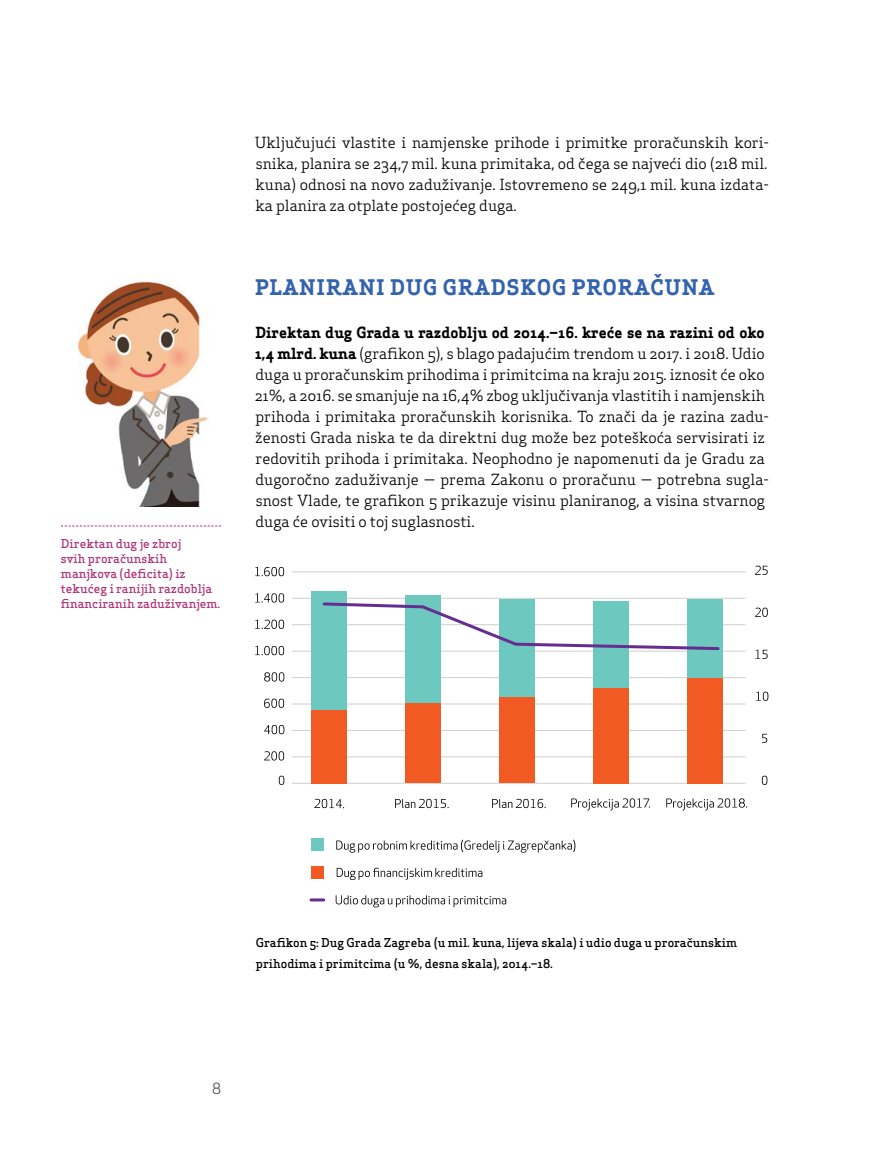
<style>
.page{position:relative;width:893px;height:1170px;background:#fff}
.page>*{position:absolute;margin:0;border:0;box-sizing:border-box;transform-origin:0 0}
.t1{font:700 21px "Apex Serif";letter-spacing:.05em;color:#3363af}
.t2{font:15px/21px "Apex Serif";color:#000;text-align:justify}
.t3{font:15px "Apex Serif";color:#58595b}
.t4{font:500 12px/21px "Apex Serif";color:#000}
.t5{font:500 12px/15px "Apex Serif";color:#b03779}
.s1{font-weight:700}
</style>
<div class="page">
<img style="left:77px;top:281px;width:132px;height:225px">
<svg style="left:61px;top:525px;width:160px;height:1px"></svg>
<hr style="left:292px;top:571px;width:454px;height:1px;background:#000">
<hr style="left:292px;top:598px;width:454px;height:1px;background:#000">
<hr style="left:292px;top:624px;width:454px;height:1px;background:#000">
<hr style="left:292px;top:651px;width:454px;height:1px;background:#000">
<hr style="left:292px;top:677px;width:454px;height:1px;background:#000">
<hr style="left:292px;top:703px;width:454px;height:1px;background:#000">
<hr style="left:292px;top:730px;width:454px;height:1px;background:#000">
<hr style="left:292px;top:756px;width:454px;height:1px;background:#000">
<hr style="left:292px;top:783px;width:454px;height:1px;background:#000">
<div style="left:311px;top:865px;width:13px;height:13px;background:#f15a22"></div>
<svg style="left:337px;top:867px;width:145px;height:12px"></svg>
<svg style="left:762px;top:775px;width:5px;height:9px"></svg>
<svg style="left:755px;top:607px;width:13px;height:10px"></svg>
<svg style="left:755px;top:565px;width:13px;height:10px"></svg>
<svg style="left:311px;top:898px;width:13px;height:3px"></svg>
<svg style="left:336px;top:895px;width:170px;height:12px"></svg>
<svg style="left:264px;top:725px;width:20px;height:9px"></svg>
<svg style="left:264px;top:698px;width:20px;height:9px"></svg>
<svg style="left:279px;top:775px;width:5px;height:9px"></svg>
<svg style="left:264px;top:751px;width:20px;height:9px"></svg>
<svg style="left:264px;top:672px;width:20px;height:9px"></svg>
<svg style="left:255px;top:646px;width:29px;height:9px"></svg>
<svg style="left:762px;top:733px;width:5px;height:9px"></svg>
<svg style="left:756px;top:691px;width:12px;height:9px"></svg>
<svg style="left:755px;top:649px;width:13px;height:10px"></svg>
<svg style="left:255px;top:619px;width:29px;height:10px"></svg>
<svg style="left:255px;top:593px;width:29px;height:9px"></svg>
<svg style="left:255px;top:567px;width:29px;height:9px"></svg>
<div style="left:311px;top:709px;width:36px;height:74px;background:#f15a22"></div>
<svg style="left:314px;top:798px;width:30px;height:10px"></svg>
<div style="left:405px;top:702px;width:36px;height:81px;background:#f15a22"></div>
<svg style="left:395px;top:798px;width:54px;height:10px"></svg>
<div style="left:405px;top:594px;width:36px;height:108px;background:#6dc8bf"></div>
<div style="left:499px;top:696px;width:36px;height:87px;background:#f15a22"></div>
<svg style="left:492px;top:798px;width:54px;height:10px"></svg>
<div style="left:499px;top:599px;width:36px;height:97px;background:#6dc8bf"></div>
<svg style="left:666px;top:798px;width:81px;height:12px"></svg>
<div style="left:687px;top:677px;width:36px;height:106px;background:#f15a22"></div>
<div style="left:687px;top:599px;width:36px;height:78px;background:#6dc8bf"></div>
<svg style="left:571px;top:798px;width:79px;height:12px"></svg>
<div style="left:593px;top:687px;width:36px;height:96px;background:#f15a22"></div>
<div style="left:593px;top:600px;width:36px;height:87px;background:#6dc8bf"></div>
<div style="left:311px;top:838px;width:12px;height:13px;background:#6dc8bf"></div>
<svg style="left:336px;top:839px;width:239px;height:13px"></svg>
<div style="left:311px;top:591px;width:36px;height:118px;background:#6dc8bf"></div>
<svg style="left:322px;top:602px;width:398px;height:49px"></svg>
<p class="t5" style="left:61px;top:535px;width:161px">Direktan dug je zbroj<br>svih proračunskih manjkova (deficita) iz tekućeg i ranijih razdoblja financiranih zaduživanjem.</p>
<p class="t2" style="left:255px;top:132px;width:515px">Uključujući vlastite i namjenske prihode i primitke proračunskih kori&shy;snika, planira se 234,7 mil. kuna primitaka, od čega se najveći dio (218 mil. kuna) odnosi na novo zaduživanje. Istovremeno se 249,1 mil. kuna izdata&shy;ka planira za otplate postojećeg duga.</p>
<h1 class="t1" style="left:255px;top:274px;width:77px">PLANIRA</h1>
<h1 class="t1" style="left:359px;top:274px;width:116px">NI DUG GRAD</h1>
<h1 class="t1" style="left:507px;top:274px;width:96px">SKOG PRORAČ</h1>
<h1 class="t1" style="left:665px;top:274px;width:51px">UNA</h1>
<p class="t2" style="left:255px;top:321px;width:516px;text-align:left"><span class="s1">Direktan dug Grada u razdoblju od 2014.–16. kreće se na razini od oko 1,4 mlrd. kuna</span> (grafikon 5), s blago padajućim trendom u 2017. i 2018. Udio duga u proračunskim prihodima i primitcima na kraju 2015. iznosit će oko 21%, a 2016. se smanjuje na 16,4% zbog uključivanja vlastitih i namjenskih prihoda i primitaka proračunskih korisnika. To znači da je razina zadu&shy;ženosti Grada niska te da direktni dug može bez poteškoća servisirati iz redovitih prihoda i primitaka. Neophodno je napomenuti da je Gradu za dugoročno zaduživanje — prema Zakonu o proračunu — potrebna sugla&shy;snost Vlade, te grafikon 5 prikazuje visinu planiranog, a visina stvarnog duga će ovisiti o toj suglasnosti.</p>
<p class="t4" style="left:256px;top:931px;width:483px">Grafikon 5: Dug Grada Zagreba (u mil. kuna, lijeva skala) i udio duga u proračunskim prihodima i primitcima (u %, desna skala), 2014.–18.</p>
<p class="t3" style="left:212px;top:1078px;width:10px">8</p>
</div>
